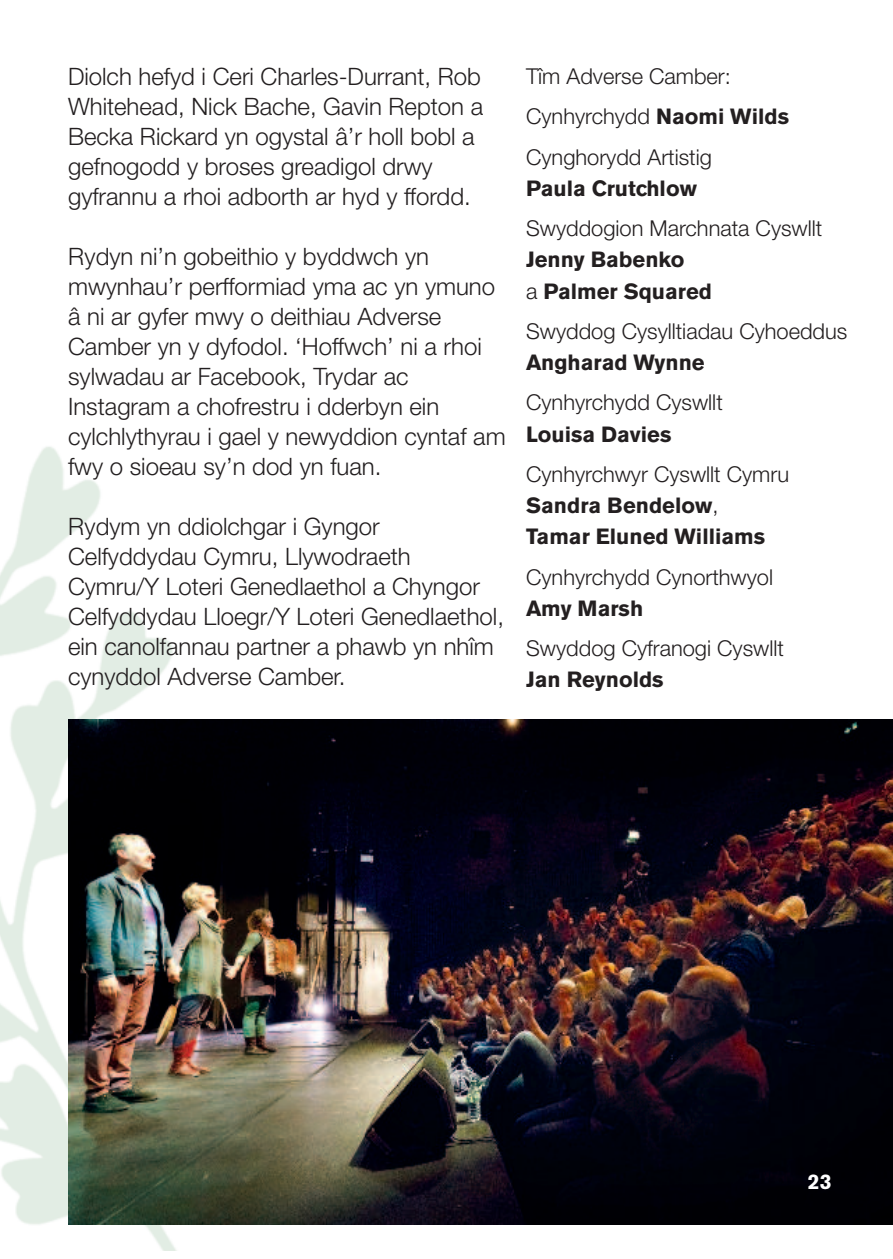
<style>
.page{position:relative;width:893px;height:1259px;background:#fff}
.page>*{position:absolute;margin:0;border:0;box-sizing:border-box;transform-origin:0 0}
.t1{font:300 24px/30px "Helvetica Neue";color:#231f20}
.t2{font:300 21.9px/40.5px "Helvetica Neue";color:#231f20}
.t3{font:700 21.9px/31.2px "Akzidenz Grotesk BE";color:#231f20}
.t4{font:700 21px "Akzidenz Grotesk BE";color:#fff}
.s1{font-family:"Akzidenz Grotesk BE";font-weight:700}
.s2{font-family:"Helvetica Neue";font-weight:300}
</style>
<div class="page">
<img style="left:0;top:447px;width:176px;height:803px">
<img style="left:68px;top:719px;width:824px;height:506px">
<p class="t1" style="left:68px;top:64px;width:417px">Diolch hefyd i Ceri Charles-Durrant, Rob Whitehead, Nick Bache, Gavin Repton a Becka Rickard yn ogystal â’r holl bobl a gefnogodd y broses greadigol drwy gyfrannu a rhoi adborth ar hyd y ffordd.</p>
<p class="t1" style="left:68px;top:244px;width:439px">Rydyn ni’n gobeithio y byddwch yn mwynhau’r perfformiad yma ac yn ymuno â ni ar gyfer mwy o deithiau Adverse Camber yn y dyfodol. ‘Hoffwch’ ni a rhoi sylwadau ar Facebook, Trydar ac Instagram a chofrestru i dderbyn ein cylchlythyrau i gael y newyddion cyntaf am fwy o sioeau sy’n dod yn fuan.</p>
<p class="t1" style="left:68px;top:514px;width:437px">Rydym yn ddiolchgar i Gyngor Celfyddydau Cymru, Llywodraeth Cymru/Y Loteri Genedlaethol a Chyngor Celfyddydau Lloegr/Y Loteri Genedlaethol, ein canolfannau partner a phawb yn nhîm cynyddol Adverse Camber.</p>
<p class="t2" style="left:526px;top:58px;width:264px">Tîm Adverse Camber:<br>Cynhyrchydd <span class="s1">Naomi Wilds<br></span>Cynghorydd Artistig</p>
<p class="t3" style="left:526px;top:174px;width:172px">Paula Crutchlow</p>
<p class="t2" style="left:526px;top:210px;width:298px">Swyddogion Marchnata Cyswllt</p>
<p class="t3" style="left:526px;top:245px;width:187px">Jenny Babenko<br><span class="s2">a</span> Palmer Squared</p>
<p class="t2" style="left:526px;top:313px;width:323px">Swyddog Cysylltiadau Cyhoeddus</p>
<p class="t3" style="left:526px;top:348px;width:180px">Angharad Wynne</p>
<p class="t2" style="left:526px;top:384px;width:198px">Cynhyrchydd Cyswllt</p>
<p class="t3" style="left:526px;top:420px;width:147px">Louisa Davies</p>
<p class="t2" style="left:526px;top:456px;width:265px">Cynhyrchwyr Cyswllt Cymru</p>
<p class="t3" style="left:526px;top:491px;width:241px">Sandra Bendelow<span class="s2">,<br></span>Tamar Eluned Williams</p>
<p class="t2" style="left:526px;top:559px;width:248px">Cynhyrchydd Cynorthwyol</p>
<p class="t3" style="left:526px;top:594px;width:119px">Amy Marsh</p>
<p class="t2" style="left:526px;top:630px;width:259px">Swyddog Cyfranogi Cyswllt</p>
<p class="t3" style="left:526px;top:665px;width:139px">Jan Reynolds</p>
<p class="t4" style="left:808px;top:1173px;width:25px">23</p>
</div>
